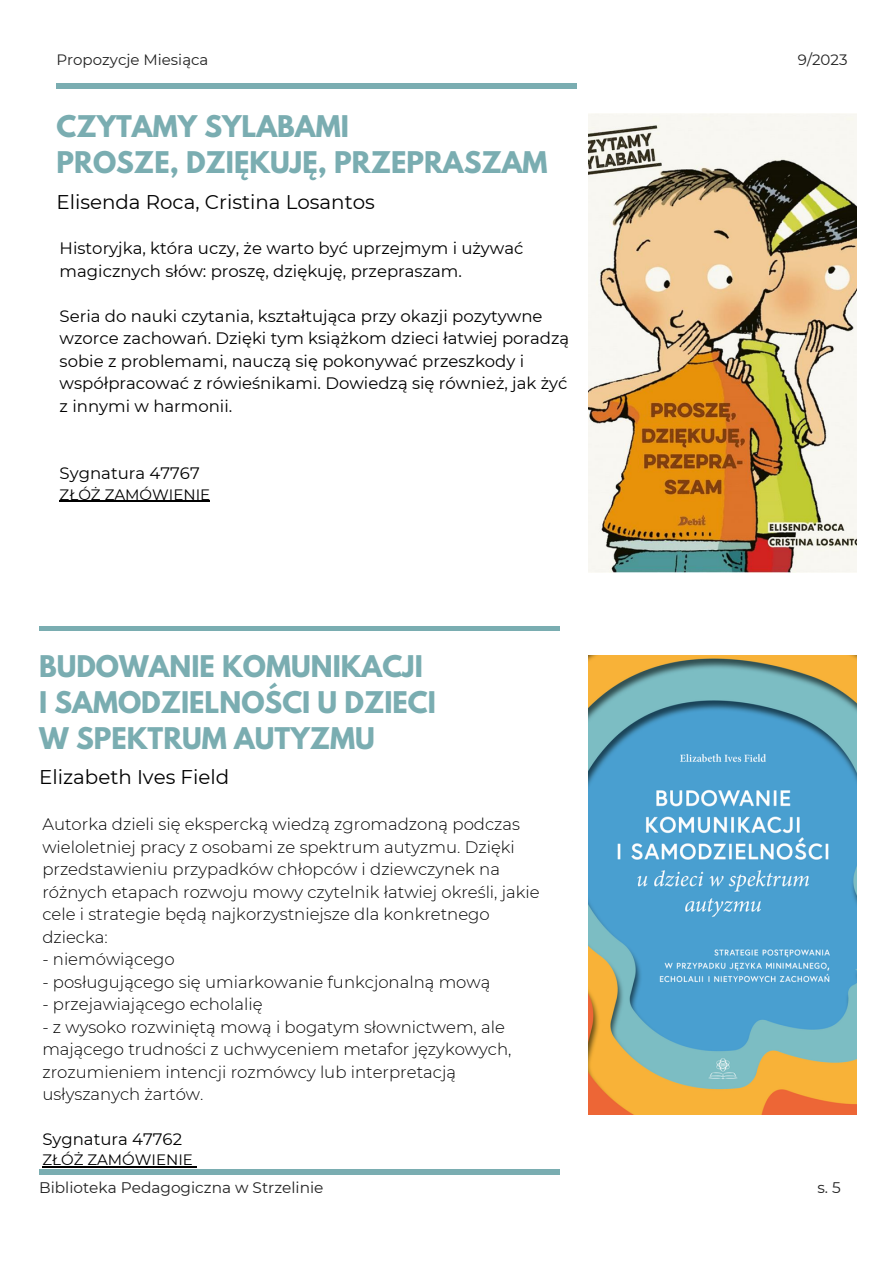
<style>
.page{position:relative;width:893px;height:1264px;background:#fff}
.page>*{position:absolute;margin:0;border:0;box-sizing:border-box;transform-origin:0 0}
.t1{font:700 26.4px "League Spartan";color:#7aadb1}
.t2{font:19.8px "Montserrat";color:#000}
.t3{font:300 16.5px/22.5px "Montserrat";color:#000}
.t4{font:16.5px/22.5px "Montserrat";color:#000}
.t5{font:15.3px "Montserrat";color:#222}
.t6{font:15px "Montserrat";color:#000}
.t7{font:15px "Montserrat";color:#222}
</style>
<div class="page">
<div style="left:39px;top:626px;width:520px;height:5px;background:#7aadb1"></div>
<div style="left:39px;top:1169px;width:520px;height:5px;background:#7aadb1"></div>
<div style="left:57px;top:84px;width:520px;height:5px;background:#7aadb1"></div>
<img style="left:589px;top:114px;width:267px;height:459px">
<img style="left:589px;top:656px;width:267px;height:458px">
<hr style="left:60px;top:500px;width:150px;height:2px;background:#000">
<hr style="left:42px;top:1166px;width:151px;height:1px;background:#000">
<p class="t7" style="left:56px;top:50px;width:153px">Propozycje Miesiąca</p>
<p class="t7" style="left:797px;top:50px;width:51px">9/2023</p>
<p class="t1" style="left:56px;top:113px;width:294px">CZYTAMY SYLABAMI</p>
<p class="t1" style="left:56px;top:149px;width:492px">PROSZE, DZIĘKUJĘ, PRZEPRASZAM</p>
<p class="t2" style="left:56px;top:189px;width:320px">Elisenda Roca, Cristina Losantos</p>
<p class="t4" style="left:60px;top:237px;width:465px">Historyjka, która uczy, że warto być uprzejmym i używać magicznych słów: proszę, dziękuję, przepraszam.</p>
<p class="t4" style="left:60px;top:305px;width:511px">Seria do nauki czytania, kształtująca przy okazji pozytywne wzorce zachowań. Dzięki tym książkom dzieci łatwiej poradzą sobie z problemami, nauczą się pokonywać przeszkody i współpracować z rówieśnikami. Dowiedzą się również, jak żyć z innymi w harmonii.</p>
<p class="t4" style="left:60px;top:462px;width:141px">Sygnatura 47767</p>
<p class="t6" style="left:60px;top:485px;width:152px">ZŁÓŻ ZAMÓWIENIE</p>
<p class="t1" style="left:39px;top:653px;width:385px">BUDOWANIE KOMUNIKACJI</p>
<p class="t1" style="left:39px;top:689px;width:398px">I SAMODZIELNOŚCI U DZIECI</p>
<p class="t1" style="left:39px;top:725px;width:337px">W SPEKTRUM AUTYZMU</p>
<p class="t2" style="left:39px;top:765px;width:191px">Elizabeth Ives Field</p>
<p class="t3" style="left:42px;top:813px;width:499px">Autorka dzieli się ekspercką wiedzą zgromadzoną podczas wieloletniej pracy z osobami ze spektrum autyzmu. Dzięki przedstawieniu przypadków chłopców i dziewczynek na różnych etapach rozwoju mowy czytelnik łatwiej określi, jakie cele i strategie będą najkorzystniejsze dla konkretnego dziecka:</p>
<p class="t3" style="left:42px;top:947px;width:134px">- niemówiącego</p>
<p class="t3" style="left:42px;top:970px;width:449px">- posługującego się umiarkowanie funkcjonalną mową</p>
<p class="t3" style="left:42px;top:992px;width:222px">- przejawiającego echolalię</p>
<p class="t3" style="left:42px;top:1015px;width:470px">- z wysoko rozwiniętą mową i bogatym słownictwem, ale mającego trudności z uchwyceniem metafor językowych, zrozumieniem intencji rozmówcy lub interpretacją usłyszanych żartów.</p>
<p class="t4" style="left:42px;top:1127px;width:141px">Sygnatura 47762</p>
<p class="t6" style="left:42px;top:1150px;width:152px">ZŁÓŻ ZAMÓWIENIE</p>
<p class="t5" style="left:39px;top:1178px;width:286px">Biblioteka Pedagogiczna w Strzelinie</p>
<p class="t5" style="left:817px;top:1178px;width:25px">s. 5</p>
</div>
